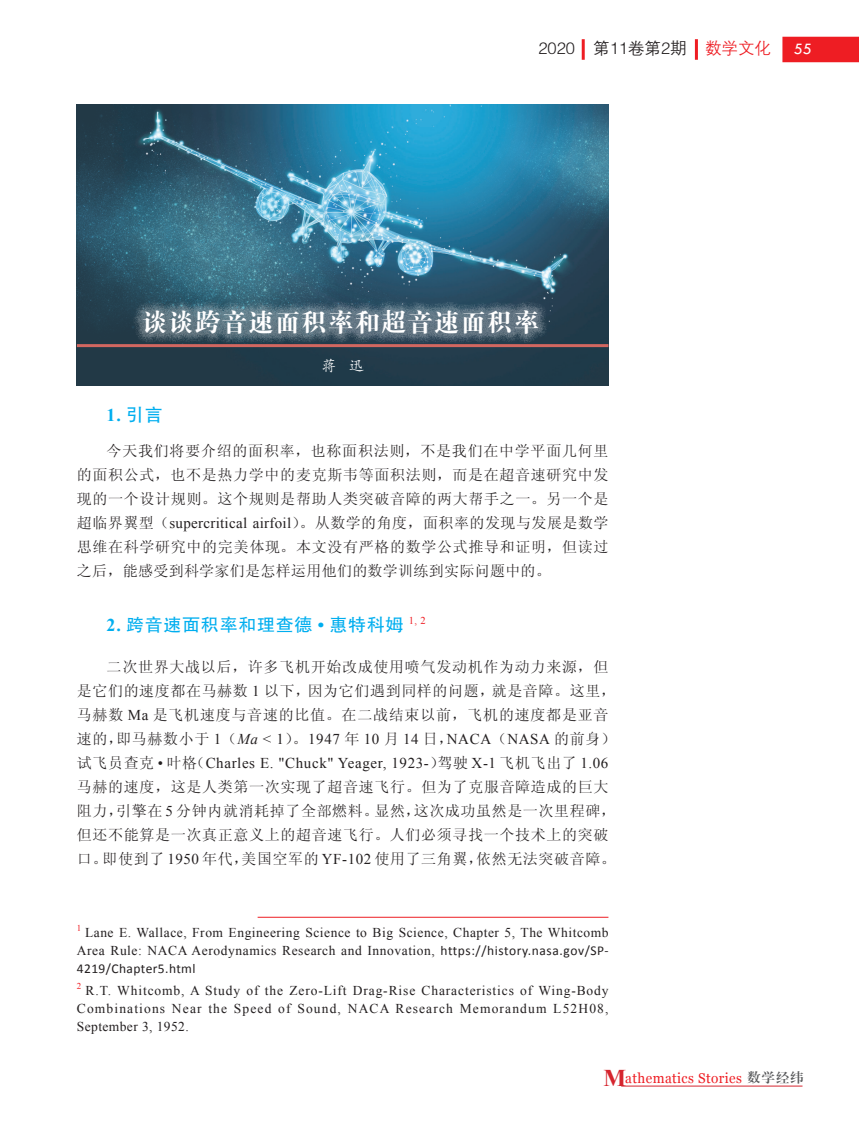
<style>
.page{position:relative;width:859px;height:1123px;background:#fff}
.page>*{position:absolute;margin:0;border:0;box-sizing:border-box;transform-origin:0 0}
.t1{font:25.5px "FZDBSK GBK1 0";letter-spacing:.04em;color:#fff}
.t2{font:18px "FZHTK GBK1 0";letter-spacing:.04em;color:#00aeef}
.t3{font:700 18px "Times New Roman";color:#00aeef}
.t4{font:16.5px "FZZDXK GBK1 0";color:#231f20}
.t5{font:16.5px "Tw Cen";color:#fff}
.t6{font:15px/24px "Sim Sun";letter-spacing:.045em;color:#231f20}
.t7{font:15px "Times New Roman";letter-spacing:.04em;color:#231f20}
.t8{font:15px "FZKTK GBK1 0";color:#fff}
.t9{font:14.1px "Georgia";letter-spacing:.03em;color:#ee1d23;scale:.95 1}
.t10{font:13.5px/18px "Times New Roman";letter-spacing:.04em;color:#231f20;text-align:right}
.t11{font:13.5px "Calibri";letter-spacing:.03em;color:#231f20}
.t12{font:9px "Times New Roman";color:#ee1d23}
.s1{color:#ee1d23}
.s2{font-family:"FZHTK GBK1 0";font-weight:400}
.s3{font-family:"Times New Roman"}
.s4{font-family:"Times New Roman";font-weight:700}
.s5{font-family:"Times New Roman";font-style:italic}
.s6{font-family:"Sim Sun"}
.s7{font-family:"Calibri"}
.s8{font-family:"Times New Roman";font-weight:700;font-size:24px;color:#d5252e}
.s9{font-family:"FZXBSK GBK1 0";font-size:13.05px;color:#57585a}
</style>
<div class="page">
<hr style="left:621px;top:1085px;width:181px;height:1px;background:#d5252e">
<div style="left:782px;top:37px;width:77px;height:25px;background:#ee1d23"></div>
<hr style="left:695px;top:39px;width:3px;height:21px;background:#ee1d23">
<hr style="left:582px;top:39px;width:3px;height:21px;background:#ee1d23">
<img style="left:77px;top:104px;width:531px;height:282px">
<img style="left:77px;top:104px;width:323px;height:240px">
<div style="left:133px;top:300px;width:415px;height:44px;background:#fff;opacity:.33"></div>
<img style="left:457px;top:104px;width:151px;height:124px">
<hr style="left:77px;top:344px;width:531px;height:3px;background:#d26760">
<hr style="left:258px;top:917px;width:350px;height:1px;background:#ee1d23">
<p class="t4" style="left:538px;top:40px;width:234px">2020 第11卷第2期 <span class="s1">数学文化</span></p>
<p class="t5" style="left:794px;top:39px;width:20px">55</p>
<h1 class="t1" style="left:142px;top:309px;width:398px">谈谈跨音速面积率和超音速面积率</h1>
<p class="t8" style="left:321px;top:358px;width:45px">蒋 迅</p>
<p class="t3" style="left:107px;top:403px;width:58px">1. <span class="s2">引言</span></p>
<p class="t6" style="left:77px;top:439px;width:533px;text-align:justify;text-indent:30px">今天我们将要介绍的面积率，也称面积法则，不是我们在中学平面几何里的面积公式，也不是热力学中的麦克斯韦等面积法则，而是在超音速研究中发现的一个设计规则。这个规则是帮助人类突破音障的两大帮手之一。另一个是超临界翼型（<span class="s3">supercritical airfoil</span>）。从数学的角度，面积率的发现与发展是数学思维在科学研究中的完美体现。本文没有严格的数学公式推导和证明，但读过之后，能感受到科学家们是怎样运用他们的数学训练到实际问题中的。</p>
<p class="t2" style="left:107px;top:615px;width:321px"><span class="s4">2.</span> 跨音速面积率和理查德 <span class="s4">•</span> 惠特科姆 <sup>1,</sup> <sup>2</sup></p>
<p class="t6" style="left:77px;top:655px;width:541px;text-indent:30px">二次世界大战以后，许多飞机开始改成使用喷气发动机作为动力来源，但是它们的速度都在马赫数 <span class="s3">1</span> 以下，因为它们遇到同样的问题，就是音障。这里，马赫数 <span class="s3">Ma</span> 是飞机速度与音速的比值。在二战结束以前，飞机的速度都是亚音速的，即马赫数小于 <span class="s3">1</span>（<span class="s5">Ma</span> <span class="s3">&lt; 1</span>）。<span class="s3">1947</span> 年 <span class="s3">10</span> 月 <span class="s3">14</span> 日，<span class="s3">NACA</span>（<span class="s3">NASA</span> 的前身）</p>
<p class="t7" style="left:77px;top:753px;width:533px"><span class="s6">试飞员查克</span> • <span class="s6">叶格（</span>Charles E. "Chuck" Yeager, 1923-<span class="s6">）驾驶</span> X-1 <span class="s6">飞机飞出了</span> 1.06</p>
<p class="t6" style="left:77px;top:775px;width:541px">马赫的速度，这是人类第一次实现了超音速飞行。但为了克服音障造成的巨大阻力，引擎在 <span class="s3">5</span> 分钟内就消耗掉了全部燃料。显然，这次成功虽然是一次里程碑，但还不能算是一次真正意义上的超音速飞行。人们必须寻找一个技术上的突破口。即使到了 <span class="s3">1950</span> 年代，美国空军的 <span class="s3">YF-102</span> 使用了三角翼，依然无法突破音障。</p>
<p class="t12" style="left:77px;top:921px;width:6px">1</p>
<p class="t10" style="left:77px;top:923px;width:533px">Lane E. Wallace, From Engineering Science to Big Science, Chapter 5, The Whitcomb<br>Area Rule: NACA Aerodynamics Research and Innovation, <span class="s7">https://history.nasa.gov/SP-</span></p>
<p class="t11" style="left:77px;top:960px;width:120px">4219/Chapter5.html</p>
<p class="t12" style="left:77px;top:980px;width:6px">2</p>
<p class="t10" style="left:77px;top:981px;width:533px;text-align:justify;text-indent:9px">R.T. Whitcomb, A Study of the Zero-Lift Drag-Rise Characteristics of Wing-Body Combinations Near the Speed of Sound, NACA Research Memorandum L52H08, September 3, 1952.</p>
<p class="t9" style="left:603px;top:1067px;width:212px"><span class="s8">M</span>athematics Stories <span class="s9">数学经纬</span></p>
</div>
